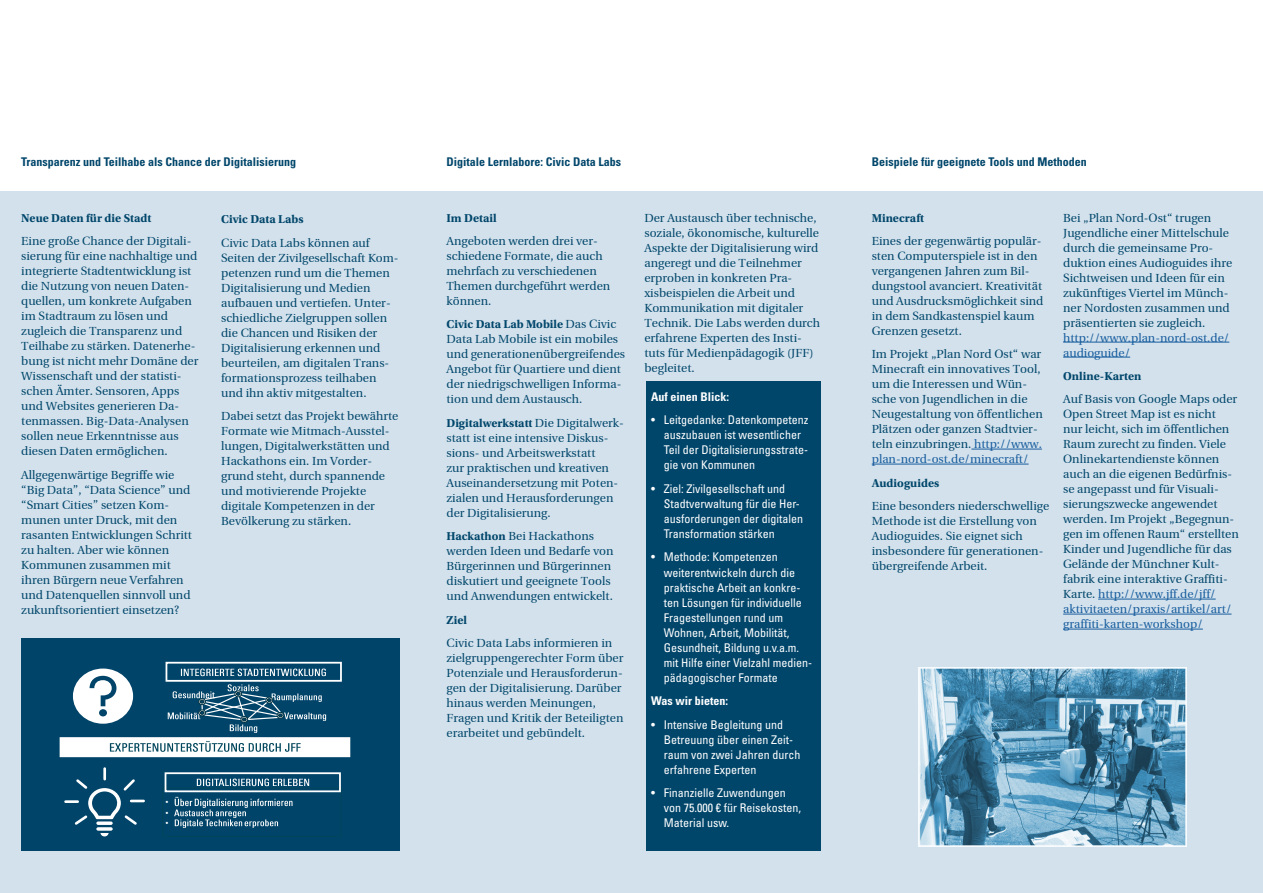
<style>
.page{position:relative;width:1263px;height:893px;background:#fff}
.page>*{position:absolute;margin:0;border:0;box-sizing:border-box;transform-origin:0 0}
.Fließtext{font:12px/15px "Utopia";color:#00466b}
.t1{font:condensed 12px/15px "Univers LT Std";color:#fff}
.Fließtext-2{font:700 condensed 12px "Univers LT Std";color:#00466b}
.Fließtext-3{font:700 12px "Utopia Std";color:#00466b}
.Fließtext-4{font:700 condensed 12px "Univers LT Std";color:#fff}
.t2{font:8.7px/10.4px "Arial";color:#fff;text-align:justify}
.s1{font-family:"Utopia Std";font-weight:700}
.s2{color:#175d9e}
</style>
<div class="page">
<div style="left:0;top:191px;width:1263px;height:702px;background:#d3e1ec"></div>
<hr style="left:971px;top:449px;width:71px;height:1px;background:#175d9e">
<hr style="left:872px;top:464px;width:156px;height:1px;background:#175d9e">
<hr style="left:1063px;top:342px;width:166px;height:1px;background:#175d9e">
<hr style="left:1063px;top:357px;width:67px;height:1px;background:#175d9e">
<hr style="left:1098px;top:599px;width:118px;height:1px;background:#175d9e">
<hr style="left:1063px;top:614px;width:168px;height:1px;background:#175d9e">
<hr style="left:1063px;top:629px;width:140px;height:1px;background:#175d9e">
<div style="left:646px;top:381px;width:175px;height:469px;background:#00466b"></div>
<img style="left:918px;top:668px;width:268px;height:179px">
<div style="left:21px;top:638px;width:379px;height:212px;background:#004469"></div>
<div style="left:162px;top:788px;width:179px;height:49px;border:1px solid #00465c"></div>
<img style="left:174px;top:797px;width:19px;height:10px">
<img style="left:194px;top:798px;width:99px;height:9px">
<img style="left:174px;top:807px;width:42px;height:10px">
<img style="left:216px;top:807px;width:32px;height:10px">
<img style="left:174px;top:817px;width:71px;height:11px">
<img style="left:245px;top:819px;width:34px;height:9px">
<svg style="left:96px;top:827px;width:17px;height:4px"></svg>
<svg style="left:100px;top:833px;width:9px;height:3px"></svg>
<svg style="left:66px;top:769px;width:78px;height:56px"></svg>
<div style="left:61px;top:738px;width:288px;height:18px;background:#fff"></div>
<div style="left:60px;top:737px;width:290px;height:20px;border:2px solid #fff"></div>
<img style="left:109px;top:741px;width:192px;height:11px">
<img style="left:284px;top:712px;width:43px;height:9px">
<img style="left:230px;top:724px;width:28px;height:8px">
<img style="left:167px;top:712px;width:31px;height:8px">
<img style="left:284px;top:693px;width:38px;height:9px">
<img style="left:228px;top:684px;width:31px;height:6px">
<svg style="left:73px;top:668px;width:60px;height:56px"></svg>
<img style="left:173px;top:691px;width:25px;height:8px">
<div style="left:165px;top:772px;width:176px;height:20px;border:2px solid #fff"></div>
<img style="left:196px;top:778px;width:114px;height:9px">
<div style="left:166px;top:662px;width:176px;height:20px;border:2px solid #fff"></div>
<img style="left:181px;top:668px;width:145px;height:9px">
<svg style="left:198px;top:690px;width:86px;height:33px"></svg>
<p class="Fließtext-2" style="left:21px;top:154px;width:276px">Transparenz und Teilhabe als Chance der Digitalisierung</p>
<p class="Fließtext-2" style="left:446px;top:154px;width:176px">Digitale Lernlabore: Civic Data Labs</p>
<p class="Fließtext-2" style="left:872px;top:154px;width:217px">Beispiele für geeignete Tools und Methoden</p>
<p class="Fließtext-3" style="left:21px;top:211px;width:132px">Neue Daten für die Stadt</p>
<p class="Fließtext" style="left:21px;top:233px;width:179px">Eine große Chance der Digitali&shy;sierung für eine nachhaltige und integrierte Stadtentwicklung ist die Nutzung von neuen Daten&shy;quellen, um konkrete Aufgaben im Stadtraum zu lösen und zugleich die Transparenz und<br>Teilhabe zu stärken. Datenerhe&shy;bung ist nicht mehr Domäne der<br>Wissenschaft und der statisti&shy;schen Ämter. Sensoren, Apps und Websites generieren Da&shy;tenmassen. Big-Data-Analysen sollen neue Erkenntnisse aus diesen Daten ermöglichen.</p>
<p class="Fließtext" style="left:21px;top:466px;width:172px">Allgegenwärtige Begriffe wie “Big Data”, “Data Science” und “Smart Cities” setzen Kom&shy;munen unter Druck, mit den rasanten Entwicklungen Schritt zu halten. Aber wie können<br>Kommunen zusammen mit ihren Bürgern neue Verfahren und Datenquellen sinnvoll und zukunftsorientiert einsetzen?</p>
<p class="Fließtext-3" style="left:221px;top:212px;width:84px">Civic Data Labs</p>
<p class="Fließtext" style="left:221px;top:234px;width:179px">Civic Data Labs können auf<br>Seiten der Zivilgesellschaft Kom&shy;petenzen rund um die Themen<br>Digitalisierung und Medien aufbauen und vertiefen. Unter&shy;schiedliche Zielgruppen sollen die Chancen und Risiken der<br>Digitalisierung erkennen und beurteilen, am digitalen Trans&shy;formationsprozess teilhaben und ihn aktiv mitgestalten.</p>
<p class="Fließtext" style="left:221px;top:408px;width:179px">Dabei setzt das Projekt bewährte<br>Formate wie Mitmach-Ausstel&shy;lungen, Digitalwerkstätten und<br>Hackathons ein. Im Vorder&shy;grund steht, durch spannende und motivierende Projekte digitale Kompetenzen in der<br>Bevölkerung zu stärken.</p>
<p class="t2" style="left:165px;top:797px;width:5px">• • •</p>
<p class="Fließtext-3" style="left:446px;top:211px;width:52px">Im Detail</p>
<p class="Fließtext" style="left:446px;top:232px;width:165px">Angeboten werden drei ver&shy;schiedene Formate, die auch mehrfach zu verschiedenen<br>Themen durchgeführt werden können.</p>
<p class="Fließtext" style="left:446px;top:316px;width:180px"><span class="s1">Civic Data Lab Mobile</span> Das Civic<br>Data Lab Mobile ist ein mobiles und generationenübergreifendes<br>Angebot für Quartiere und dient der niedrigschwelligen Informa&shy;tion und dem Austausch.</p>
<p class="Fließtext" style="left:446px;top:414px;width:179px"><span class="s1">Digitalwerkstatt</span> Die Digitalwerk&shy;statt ist eine intensive Diskus&shy;sions- und Arbeitswerkstatt<br>zur praktischen und kreativen<br>Auseinandersetzung mit Poten&shy;zialen und Herausforderungen der Digitalisierung.</p>
<p class="Fließtext" style="left:446px;top:528px;width:169px"><span class="s1">Hackathon</span> Bei Hackathons werden Ideen und Bedarfe von<br>Bürgerinnen und Bürgerinnen diskutiert und geeignete Tools und Anwendungen entwickelt.</p>
<p class="Fließtext-3" style="left:446px;top:613px;width:22px">Ziel</p>
<p class="Fließtext" style="left:446px;top:635px;width:178px">Civic Data Labs informieren in zielgruppengerechter Form über<br>Potenziale und Herausforderun&shy;gen der Digitalisierung. Darüber hinaus werden Meinungen,<br>Fragen und Kritik der Beteiligten erarbeitet und gebündelt.</p>
<p class="Fließtext" style="left:644px;top:209px;width:177px">Der Austausch über technische, soziale, ökonomische, kulturelle<br>Aspekte der Digitalisierung wird angeregt und die Teilnehmer erproben in konkreten Pra&shy;xisbeispielen die Arbeit und<br>Kommunikation mit digitaler<br>Technik. Die Labs werden durch erfahrene Experten des Insti&shy;tuts für Medienpädagogik (JFF) begleitet.</p>
<p class="Fließtext-4" style="left:651px;top:389px;width:79px">Auf einen Blick:</p>
<p class="t1" style="left:664px;top:413px;width:146px;text-indent:-13px">• Leitgedanke: Datenkompetenz auszubauen ist wesentlicher<br>Teil der Digitalisierungsstrate&shy;gie von Kommunen</p>
<p class="t1" style="left:664px;top:481px;width:141px;text-indent:-13px">• Ziel: Zivilgesellschaft und<br>Stadtverwaltung für die Her&shy;ausforderungen der digitalen<br>Transformation stärken</p>
<p class="t1" style="left:664px;top:550px;width:150px;text-indent:-13px">• Methode: Kompetenzen weiterentwickeln durch die praktische Arbeit an konkre&shy;ten Lösungen für individuelle<br>Fragestellungen rund um<br>Wohnen, Arbeit, Mobilität,<br>Gesundheit, Bildung u.v.a.m. mit Hilfe einer Vielzahl medien&shy;pädagogischer Formate</p>
<p class="Fließtext-4" style="left:651px;top:693px;width:79px">Was wir bieten:</p>
<p class="t1" style="left:664px;top:717px;width:138px;text-indent:-13px">• Intensive Begleitung und<br>Betreuung über einen Zeit&shy;raum von zwei Jahren durch erfahrene Experten</p>
<p class="t1" style="left:664px;top:785px;width:139px;text-indent:-13px">• Finanzielle Zuwendungen von 75.000 € für Reisekosten,<br>Material usw.</p>
<p class="Fließtext-3" style="left:872px;top:211px;width:54px">Minecraft</p>
<p class="Fließtext" style="left:872px;top:232px;width:173px">Eines der gegenwärtig populär&shy;sten Computerspiele ist in den vergangenen Jahren zum Bil&shy;dungstool avanciert. Kreativität und Ausdrucksmöglichkeit sind in dem Sandkastenspiel kaum<br>Grenzen gesetzt.</p>
<p class="Fließtext" style="left:872px;top:346px;width:173px">Im Projekt „Plan Nord Ost“ war<br>Minecraft ein innovatives Tool, um die Interessen und Wün&shy;sche von Jugendlichen in die<br>Neugestaltung von öffentlichen<br>Plätzen oder ganzen Stadtvier&shy;teln einzubringen. <span class="s2">http://www. plan-nord-ost.de/minecraft/</span></p>
<p class="Fließtext-3" style="left:872px;top:476px;width:69px">Audioguides</p>
<p class="Fließtext" style="left:872px;top:498px;width:179px">Eine besonders niederschwellige<br>Methode ist die Erstellung von<br>Audioguides. Sie eignet sich insbesondere für generationen&shy;übergreifende Arbeit.</p>
<p class="Fließtext" style="left:1063px;top:209px;width:170px">Bei „Plan Nord-Ost“ trugen<br>Jugendliche einer Mittelschule durch die gemeinsame Pro&shy;duktion eines Audioguides ihre<br>Sichtweisen und Ideen für ein zukünftiges Viertel im Münch&shy;ner Nordosten zusammen und präsentierten sie zugleich. <span class="s2">http://www.plan-nord-ost.de/ audioguide/</span></p>
<p class="Fließtext-3" style="left:1063px;top:369px;width:80px">Online-Karten</p>
<p class="Fließtext" style="left:1063px;top:391px;width:177px">Auf Basis von Google Maps oder<br>Open Street Map ist es nicht<br>nur leicht, sich im öffentlichen<br>Raum zurecht zu finden. Viele<br>Onlinekartendienste können auch an die eigenen Bedürfnis&shy;se angepasst und für Visuali&shy;sierungszwecke angewendet werden. Im Projekt „Begegnun&shy;gen im offenen Raum“ erstellten<br>Kinder und Jugendliche für das<br>Gelände der Münchner Kult&shy;fabrik eine interaktive Graffiti-<br>Karte. <span class="s2">http://www.jff.de/jff/ aktivitaeten/praxis/artikel/art/ graffiti-karten-workshop/</span></p>
</div>
